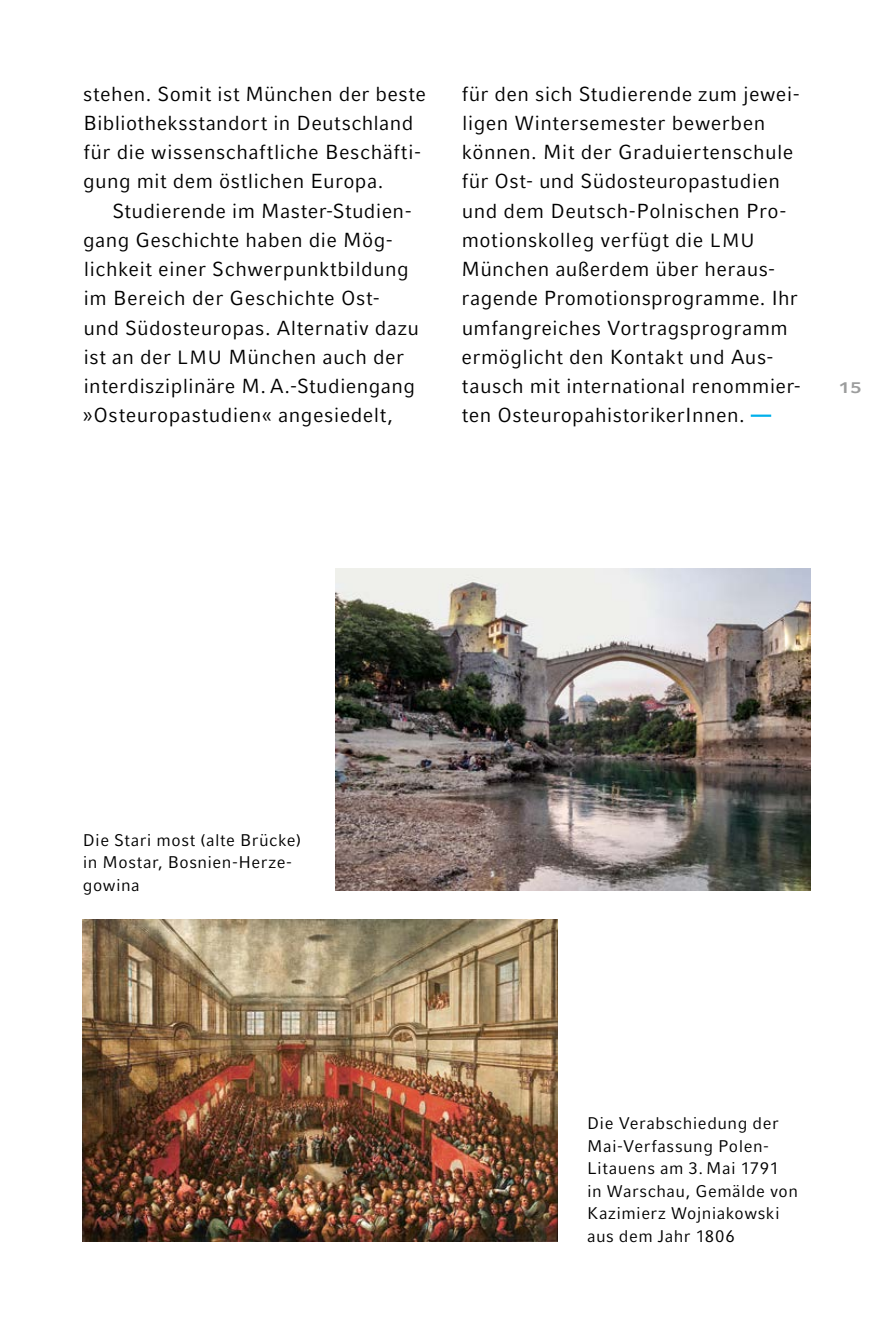
<style>
.page{position:relative;width:893px;height:1340px;background:#fff}
.page>*{position:absolute;margin:0;border:0;box-sizing:border-box;transform-origin:0 0}
.t1{font:20.25px/29.2px "LMU Compatil Fact";letter-spacing:.02em;color:#000}
.t2{font:20.25px "LMU Compatil Fact SC Bold";color:#9c9d9d}
.t3{font:16.88px/22.5px "LMU Compatil Fact";letter-spacing:.025em;color:#000}
.s1{font-size:19.12px}
</style>
<div class="page">
<hr style="left:751px;top:414px;width:20px;height:3px;background:#00b0eb">
<img style="left:335px;top:569px;width:475px;height:321px">
<img style="left:83px;top:920px;width:475px;height:321px">
<p class="t1" style="left:83px;top:79px;width:344px">stehen. Somit ist München der beste Bibliotheksstandort in Deutschland für die wissenschaftliche Beschäfti&shy;gung mit dem östlichen Europa.</p>
<p class="t1" style="left:83px;top:196px;width:338px;text-indent:30px">Studierende im Master-Studien&shy;gang Geschichte haben die Mög&shy;lichkeit einer Schwerpunktbildung im Bereich der Geschichte Ost-<br>und Südosteuropas. Alternativ dazu ist an der <span class="s1">LMU</span> München auch der interdisziplinäre M. A.-Studiengang »Osteuropastudien« angesiedelt,</p>
<p class="t1" style="left:461px;top:79px;width:341px">für den sich Studierende zum jewei&shy;ligen Wintersemester bewerben können. Mit der Graduiertenschule für Ost- und Südosteuropastudien und dem Deutsch-Polnischen Pro&shy;motionskolleg verfügt die <span class="s1">LMU </span>München außerdem über heraus&shy;ragende Promotionsprogramme. Ihr umfangreiches Vortragsprogramm ermöglicht den Kontakt und Aus&shy;tausch mit international renommier&shy;ten OsteuropahistorikerInnen.</p>
<p class="t2" style="left:839px;top:374px;width:25px">15</p>
<p class="t3" style="left:83px;top:828px;width:220px">Die Stari most (alte Brücke) in Mostar, Bosnien-Herze&shy;gowina</p>
<p class="t3" style="left:587px;top:1112px;width:212px">Die Verabschiedung der<br>Mai-Verfassung Polen--<br>Litauens am 3. Mai 1791 in Warschau, Gemälde von<br>Kazimierz Wojniakowski aus dem Jahr 1806</p>
</div>
